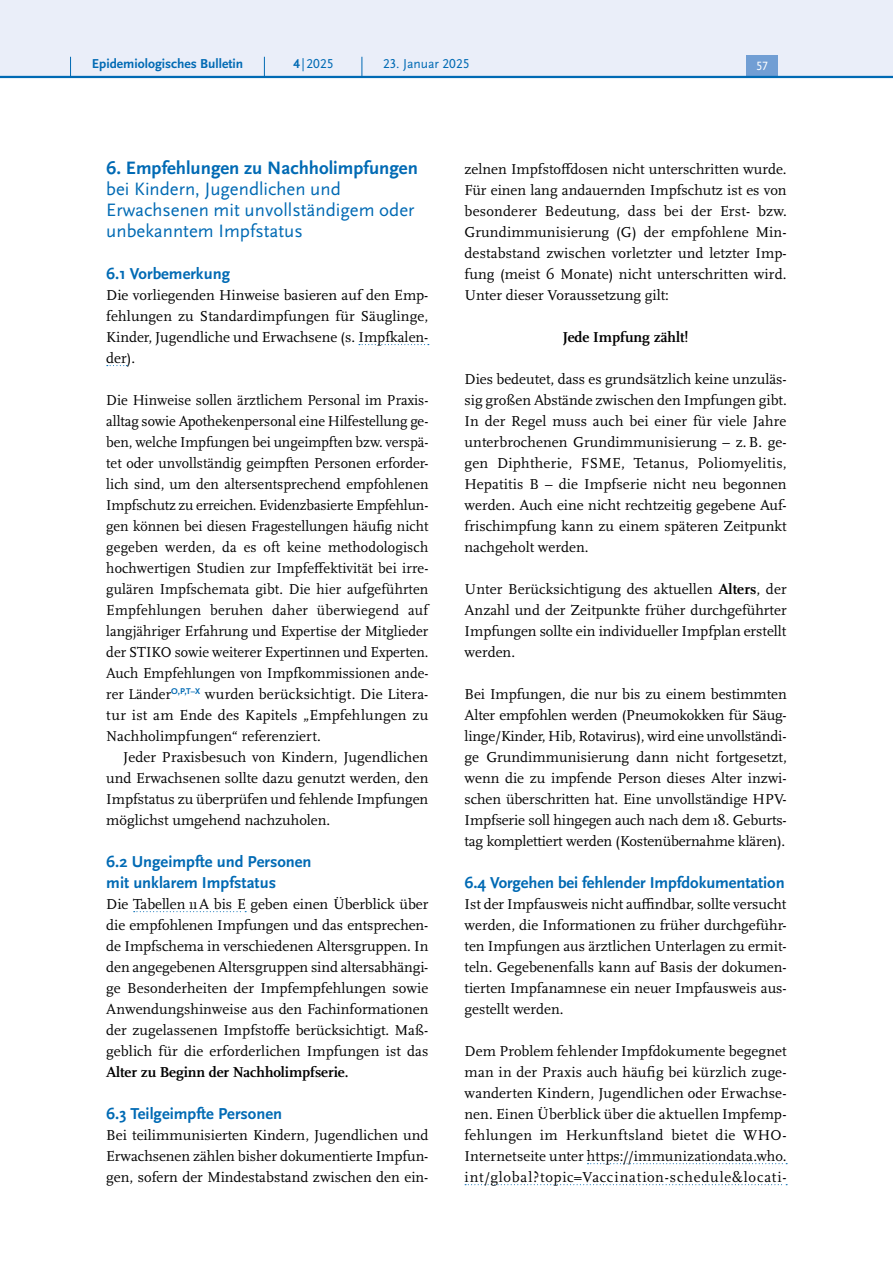
<style>
.page{position:relative;width:893px;height:1263px;background:#fff}
.page>*{position:absolute;margin:0;border:0;box-sizing:border-box;transform-origin:0 0}
.t1{font:18.75px/21px "Scala Sans Pro";color:#006ab4}
.H4_-_Abstand_davor{font:700 16.5px/21px "Scala Sans Pro";color:#006ab4}
.P_-_Fließtext{font:15px/21px "Scala Pro";color:#000;text-align:justify}
.P_-_Fließtext-2{font:700 15px "Scala Pro";color:#000}
.t2{font:700 13.5px "Scala Sans Pro";color:#006ab4}
.t3{font:13.5px "Scala Sans Pro";color:#006ab4}
.t4{font:12.45px "Scala Sans Pro";color:#fff}
.s1{font-weight:700}
</style>
<div class="page">
<svg style="left:359px;top:344px;width:70px;height:1px"></svg>
<svg style="left:107px;top:365px;width:20px;height:1px"></svg>
<svg style="left:134px;top:911px;width:112px;height:1px"></svg>
<svg style="left:587px;top:1163px;width:200px;height:1px"></svg>
<svg style="left:465px;top:1184px;width:322px;height:1px"></svg>
<div style="left:0;top:0;width:893px;height:77px;background:#eaeef9"></div>
<div style="left:746px;top:55px;width:32px;height:21px;background:#719ed4"></div>
<hr style="left:0;top:76px;width:893px;height:2px;background:#006ab4">
<svg style="left:70px;top:57px;width:1px;height:19px"></svg>
<svg style="left:264px;top:57px;width:1px;height:19px"></svg>
<svg style="left:362px;top:57px;width:1px;height:19px"></svg>
<p class="t2" style="left:92px;top:55px;width:153px">Epidemiologisches Bulletin</p>
<p class="t3" style="left:293px;top:55px;width:42px"><span class="s1">4</span> |2025</p>
<p class="t3" style="left:383px;top:55px;width:88px">23. Januar 2025</p>
<p class="t4" style="left:756px;top:59px;width:13px">57</p>
<h3 class="t1" style="left:106px;top:157px;width:313px"><span class="s1">6. Empfehlungen zu Nachholimpfungen </span>bei Kindern, Jugendlichen und Erwachsenen mit unvollständigem oder unbekanntem Impfstatus</h3>
<h4 class="H4_-_Abstand_davor" style="left:106px;top:263px;width:125px">6.1 Vorbemerkung</h4>
<p class="P_-_Fließtext" style="left:106px;top:284px;width:324px">Die vorliegenden Hinweise basieren auf den Emp&shy;fehlungen zu Standardimpfungen für Säuglinge, Kinder, Jugendliche und Erwachsene (s. Impfkalen&shy;der).</p>
<p class="P_-_Fließtext" style="left:106px;top:389px;width:324px">Die Hinweise sollen ärztlichem Personal im Praxis&shy;alltag sowie Apothekenpersonal eine Hilfestellung ge&shy;ben, welche Impfungen bei ungeimpften bzw. verspä&shy;tet oder unvollständig geimpften Personen erforder&shy;lich sind, um den altersentsprechend empfohlenen Impfschutz zu erreichen. Evidenzbasierte Empfehlun&shy;gen können bei diesen Fragestellungen häufig nicht gegeben werden, da es oft keine methodologisch hochwertigen Studien zur Impfeffektivität bei irre&shy;gulären Impfschemata gibt. Die hier aufgeführten Empfehlungen beruhen daher überwiegend auf langjähriger Erfahrung und Expertise der Mitglieder der STIKO sowie weiterer Expertinnen und Experten.<br>Auch Empfehlungen von Impfkommissionen ande&shy;rer Länder<sup>O,P,T–X</sup> wurden berücksichtigt. Die Litera&shy;tur ist am Ende des Kapitels „Empfehlungen zu Nachholimpfungen“ referenziert.</p>
<p class="P_-_Fließtext" style="left:106px;top:746px;width:324px;text-indent:17px">Jeder Praxisbesuch von Kindern, Jugendlichen und Erwachsenen sollte dazu genutzt werden, den Impfstatus zu überprüfen und fehlende Impfungen möglichst umgehend nachzuholen.</p>
<h4 class="H4_-_Abstand_davor" style="left:106px;top:851px;width:207px">6.2 Ungeimpfte und Personen mit unklarem Impfstatus</h4>
<p class="P_-_Fließtext" style="left:106px;top:893px;width:324px">Die Tabellen 11A bis E geben einen Überblick über die empfohlenen Impfungen und das entsprechen&shy;de Impfschema in verschiedenen Altersgruppen. In den angegebenen Altersgruppen sind altersabhängi&shy;ge Besonderheiten der Impfempfehlungen sowie Anwendungshinweise aus den Fachinformationen der zugelassenen Impfstoffe berücksichtigt. Maß&shy;geblich für die erforderlichen Impfungen ist das <span class="s1">Alter zu Beginn der Nachholimpfserie.</span></p>
<h4 class="H4_-_Abstand_davor" style="left:106px;top:1103px;width:177px">6.3 Teilgeimpfte Personen</h4>
<p class="P_-_Fließtext" style="left:106px;top:1124px;width:324px">Bei teilimmunisierten Kindern, Jugendlichen und Erwachsenen zählen bisher dokumentierte Impfun&shy;gen, sofern der Mindestabstand zwischen den ein-</p>
<p class="P_-_Fließtext" style="left:465px;top:158px;width:324px">zelnen Impfstoffdosen nicht unterschritten wurde.<br>Für einen lang andauernden Impfschutz ist es von besonderer Bedeutung, dass bei der Erst- bzw.<br>Grundimmunisierung (G) der empfohlene Min&shy;destabstand zwischen vorletzter und letzter Imp&shy;fung (meist 6 Monate) nicht unterschritten wird.<br>Unter dieser Voraussetzung gilt:</p>
<p class="P_-_Fließtext-2" style="left:563px;top:328px;width:127px">Jede Impfung zählt!</p>
<p class="P_-_Fließtext" style="left:465px;top:368px;width:324px">Dies bedeutet, dass es grundsätzlich keine unzuläs&shy;sig großen Abstände zwischen den Impfungen gibt.<br>In der Regel muss auch bei einer für viele Jahre unterbrochenen Grundimmunisierung – z.B. ge&shy;gen Diphtherie, FSME, Tetanus, Poliomyelitis, Hepatitis B – die Impfserie nicht neu begonnen werden. Auch eine nicht rechtzeitig gegebene Auf&shy;frischimpfung kann zu einem späteren Zeitpunkt nachgeholt werden.</p>
<p class="P_-_Fließtext" style="left:465px;top:578px;width:324px">Unter Berücksichtigung des aktuellen <span class="s1">Alters</span>, der Anzahl und der Zeitpunkte früher durchgeführter Impfungen sollte ein individueller Impfplan erstellt werden.</p>
<p class="P_-_Fließtext" style="left:465px;top:683px;width:324px">Bei Impfungen, die nur bis zu einem bestimmten Alter empfohlen werden (Pneumokokken für Säug&shy;linge/Kinder, Hib, Rotavirus), wird eine unvollständi&shy;ge Grundimmunisierung dann nicht fortgesetzt, wenn die zu impfende Person dieses Alter inzwi&shy;schen überschritten hat. Eine unvollständige HPV-Impfserie soll hingegen auch nach dem 18. Geburts&shy;tag komplettiert werden (Kostenübernahme klären).</p>
<h4 class="H4_-_Abstand_davor" style="left:465px;top:872px;width:322px">6.4 Vorgehen bei fehlender Impfdokumentation</h4>
<p class="P_-_Fließtext" style="left:465px;top:893px;width:324px">Ist der Impfausweis nicht auffindbar, sollte versucht werden, die Informationen zu früher durchgeführ&shy;ten Impfungen aus ärztlichen Unterlagen zu ermit&shy;teln. Gegebenenfalls kann auf Basis der dokumen&shy;tierten Impfanamnese ein neuer Impfausweis aus&shy;gestellt werden.</p>
<p class="P_-_Fließtext" style="left:465px;top:1040px;width:324px">Dem Problem fehlender Impfdokumente begegnet man in der Praxis auch häufig bei kürzlich zuge&shy;wanderten Kindern, Jugendlichen oder Erwachse&shy;nen. Einen Überblick über die aktuellen Impfemp&shy;fehlungen im Herkunftsland bietet die WHO-Internetseite unter https://immunizationdata.who. int/global?topic=Vaccination-schedule&amp;locati-</p>
</div>
